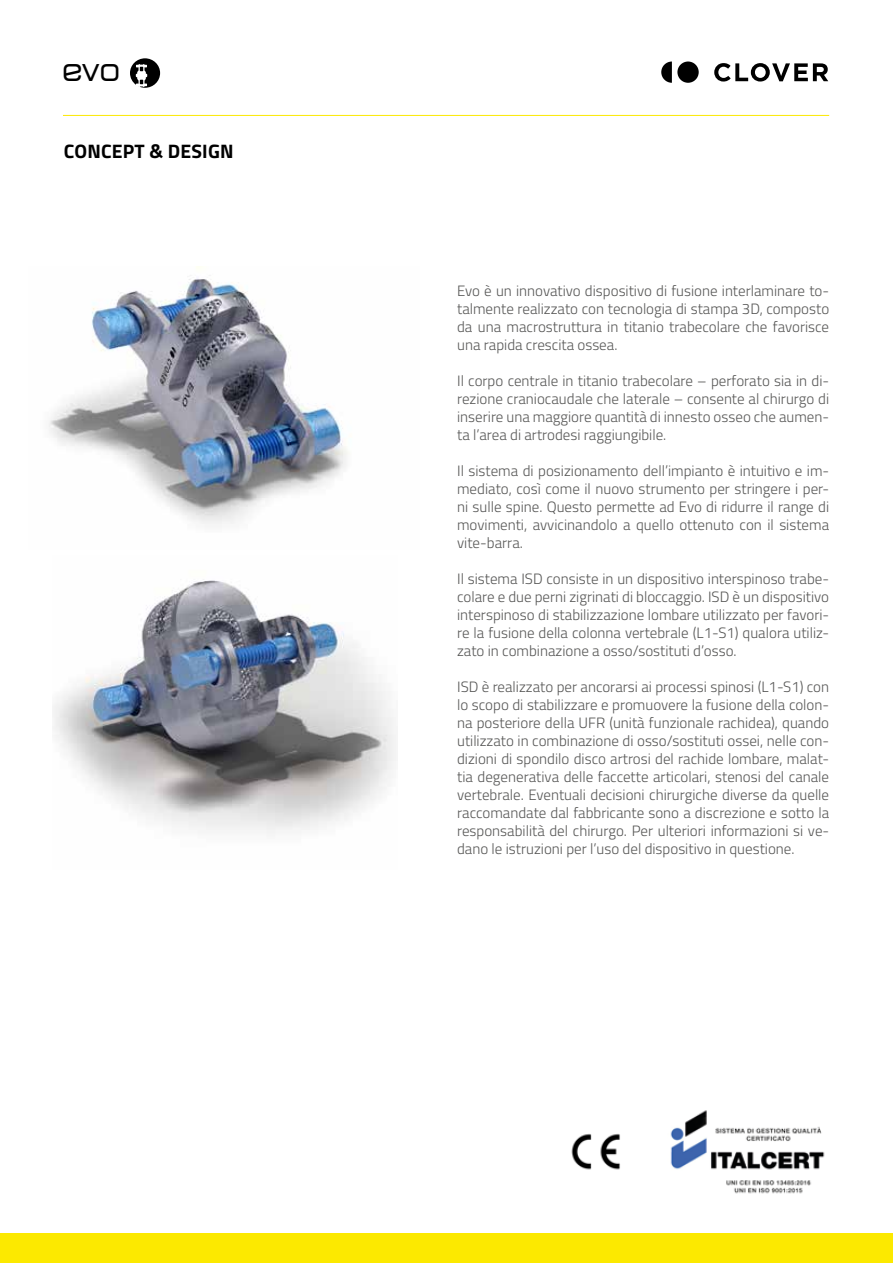
<style>
.page{position:relative;width:893px;height:1263px;background:#fff}
.page>*{position:absolute;margin:0;border:0;box-sizing:border-box;transform-origin:0 0}
.t1{font:33.15px "Not Just Groovy";color:#000}
.t2{font:700 19.5px "Titillium";letter-spacing:.01em;color:#000}
.t3{font:300 15px/18px "Titillium";color:#575756;text-align:justify}
</style>
<div class="page">
<div style="left:0;top:1233px;width:893px;height:30px;background:#fce900"></div>
<svg style="left:130px;top:58px;width:30px;height:30px"></svg>
<hr style="left:63px;top:115px;width:766px;height:1px;background:#fce900">
<svg style="left:661px;top:62px;width:38px;height:21px"></svg>
<svg style="left:714px;top:63px;width:114px;height:19px"></svg>
<img style="left:571px;top:1133px;width:49px;height:37px">
<img style="left:670px;top:1110px;width:155px;height:84px">
<img style="left:49px;top:267px;width:299px;height:257px">
<img style="left:53px;top:580px;width:343px;height:254px">
<h1 class="t1" style="left:63px;top:49px;width:58px">evo</h1>
<h2 class="t2" style="left:64px;top:137px;width:171px">CONCEPT &amp; DESIGN</h2>
<p class="t3" style="left:457px;top:281px;width:374px">Evo è un innovativo dispositivo di fusione interlaminare to&shy;talmente realizzato con tecnologia di stampa 3D, composto da una macrostruttura in titanio trabecolare che favorisce una rapida crescita ossea.</p>
<p class="t3" style="left:457px;top:371px;width:374px">Il corpo centrale in titanio trabecolare – perforato sia in di&shy;rezione craniocaudale che laterale – consente al chirurgo di inserire una maggiore quantità di innesto osseo che aumen&shy;ta l’area di artrodesi raggiungibile.</p>
<p class="t3" style="left:457px;top:461px;width:374px">Il sistema di posizionamento dell’impianto è intuitivo e im&shy;mediato, così come il nuovo strumento per stringere i per&shy;ni sulle spine. Questo permette ad Evo di ridurre il range di movimenti, avvicinandolo a quello ottenuto con il sistema vite-barra.</p>
<p class="t3" style="left:457px;top:569px;width:374px">Il sistema ISD consiste in un dispositivo interspinoso trabe&shy;colare e due perni zigrinati di bloccaggio. ISD è un dispositivo interspinoso di stabilizzazione lombare utilizzato per favori&shy;re la fusione della colonna vertebrale (L1-S1) qualora utiliz&shy;zato in combinazione a osso/sostituti d’osso.</p>
<p class="t3" style="left:457px;top:677px;width:374px">ISD è realizzato per ancorarsi ai processi spinosi (L1-S1) con lo scopo di stabilizzare e promuovere la fusione della colon&shy;na posteriore della UFR (unità funzionale rachidea), quando utilizzato in combinazione di osso/sostituti ossei, nelle con&shy;dizioni di spondilo disco artrosi del rachide lombare, malat&shy;tia degenerativa delle faccette articolari, stenosi del canale vertebrale. Eventuali decisioni chirurgiche diverse da quelle raccomandate dal fabbricante sono a discrezione e sotto la responsabilità del chirurgo. Per ulteriori informazioni si ve&shy;dano le istruzioni per l’uso del dispositivo in questione.</p>
</div>
